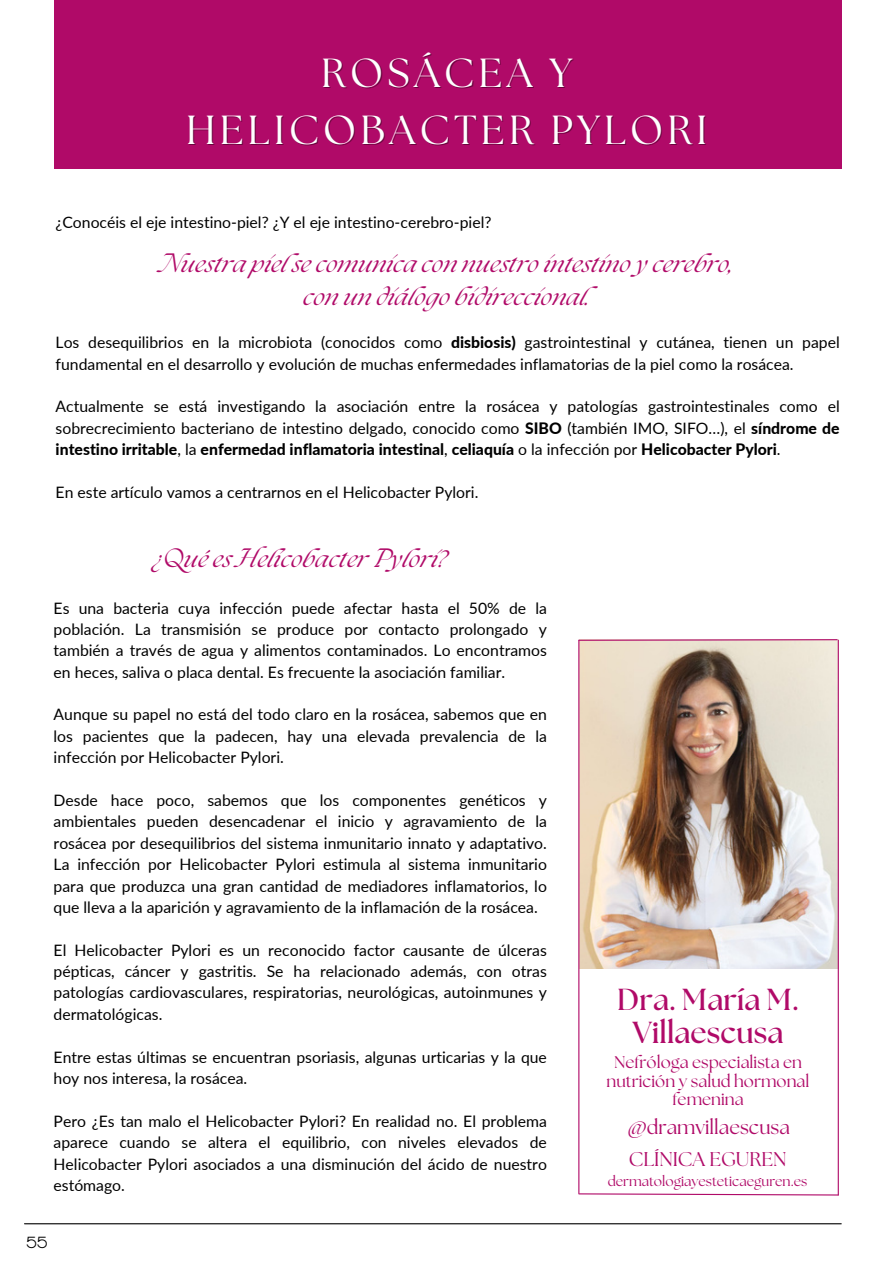
<style>
.page{position:relative;width:893px;height:1264px;background:#fff}
.page>*{position:absolute;margin:0;border:0;box-sizing:border-box;transform-origin:0 0}
.t1{font:40.5px "The Seasons";letter-spacing:.105em;color:#fff}
.t2{font:700 30.3px/33.6px "The Seasons";color:#b00a68;text-align:center}
.t3{font:italic 23.25px/32.7px "The Seasons";color:#b00a68;text-align:center}
.t4{font:19.8px "The Seasons";color:#b00a68}
.t5{font:16.8px/18.1px "The Seasons";color:#b00a68;text-align:center}
.t6{font:15.75px/21.3px "Lato";color:#000;text-align:justify}
.t7{font:700 15px "Poiret One";color:#000}
.t8{font:13.8px "The Seasons";color:#b00a68}
.s1{font-weight:800}
</style>
<div class="page">
<img style="left:579px;top:641px;width:258px;height:327px">
<hr style="left:837px;top:640px;width:1px;height:554px;background:#b00a68">
<div style="left:54px;top:0;width:787px;height:169px;background:#b00a68"></div>
<hr style="left:25px;top:1223px;width:816px;height:1px;background:#000">
<hr style="left:578px;top:640px;width:1px;height:553px;background:#b00a68">
<svg style="left:578px;top:639px;width:260px;height:2px"></svg>
<svg style="left:578px;top:1192px;width:261px;height:4px"></svg>
<h4 class="t1" style="left:321px;top:55px;width:252px">ROSÁCEA Y</h4>
<p class="t1" style="left:186px;top:111px;width:522px">HELICOBACTER PYLORI</p>
<h1 class="t6" style="left:55px;top:211px;width:437px">¿Conocéis el eje intestino-piel? ¿Y el eje intestino-cerebro-piel?</h1>
<p class="t3" style="left:159px;top:249px;width:575px">Nuestra pielse comunica con nuestro intestino y cerebro, con un diálogo bidireccional.</p>
<h6 class="t6" style="left:56px;top:331px;width:785px">Los desequilibrios en la microbiota (conocidos como <span class="s1">disbiosis)</span> gastrointestinal y cutánea, tienen un papel fundamental en el desarrollo y evolución de muchas enfermedades inflamatorias de la piel como la rosácea.</h6>
<h3 class="t6" style="left:56px;top:395px;width:785px">Actualmente se está investigando la asociación entre la rosácea y patologías gastrointestinales como el sobrecrecimiento bacteriano de intestino delgado, conocido como <span class="s1">SIBO</span> (también IMO, SIFO…), el <span class="s1">síndrome de intestino irritable</span>, la <span class="s1">enfermedad inflamatoria intestinal</span>, <span class="s1">celiaquía</span> o la infección por <span class="s1">Helicobacter Pylori</span>.</h3>
<h6 class="t6" style="left:56px;top:481px;width:424px">En este artículo vamos a centrarnos en el Helicobacter Pylori.</h6>
<h3 class="t3" style="left:154px;top:544px;width:295px">¿Qué es Helicobacter Pylori?</h3>
<h6 class="t6" style="left:54px;top:597px;width:495px">Es una bacteria cuya infección puede afectar hasta el 50% de la población. La transmisión se produce por contacto prolongado y también a través de agua y alimentos contaminados. Lo encontramos en heces, saliva o placa dental. Es frecuente la asociación familiar.</h6>
<h6 class="t6" style="left:54px;top:703px;width:495px">Aunque su papel no está del todo claro en la rosácea, sabemos que en los pacientes que la padecen, hay una elevada prevalencia de la infección por Helicobacter Pylori.</h6>
<h6 class="t6" style="left:54px;top:789px;width:495px">Desde hace poco, sabemos que los componentes genéticos y ambientales pueden desencadenar el inicio y agravamiento de la rosácea por desequilibrios del sistema inmunitario innato y adaptativo.<br>La infección por Helicobacter Pylori estimula al sistema inmunitario para que produzca una gran cantidad de mediadores inflamatorios, lo que lleva a la aparición y agravamiento de la inflamación de la rosácea.</h6>
<p class="t6" style="left:54px;top:939px;width:495px">El Helicobacter Pylori es un reconocido factor causante de úlceras pépticas, cáncer y gastritis. Se ha relacionado además, con otras patologías cardiovasculares, respiratorias, neurológicas, autoinmunes y dermatológicas.</p>
<p class="t6" style="left:54px;top:1045px;width:495px">Entre estas últimas se encuentran psoriasis, algunas urticarias y la que hoy nos interesa, la rosácea.</p>
<h2 class="t6" style="left:54px;top:1110px;width:495px">Pero ¿Es tan malo el Helicobacter Pylori? En realidad no. El problema aparece cuando se altera el equilibrio, con niveles elevados de Helicobacter Pylori asociados a una disminución del ácido de nuestro estómago.</h2>
<h6 class="t7" style="left:26px;top:1233px;width:23px">55</h6>
<h6 class="t2" style="left:617px;top:984px;width:183px">Dra. María M.<br>Villaescusa</h6>
<h5 class="t5" style="left:606px;top:1054px;width:204px">Nefróloga especialista en nutrición y salud hormonal femenina</h5>
<h6 class="t4" style="left:628px;top:1118px;width:163px">@dramvillaescusa</h6>
<h3 class="t4" style="left:628px;top:1150px;width:159px">CLÍNICA EGUREN</h3>
<h6 class="t8" style="left:607px;top:1175px;width:201px">dermatologiayesteticaeguren.es</h6>
</div>
